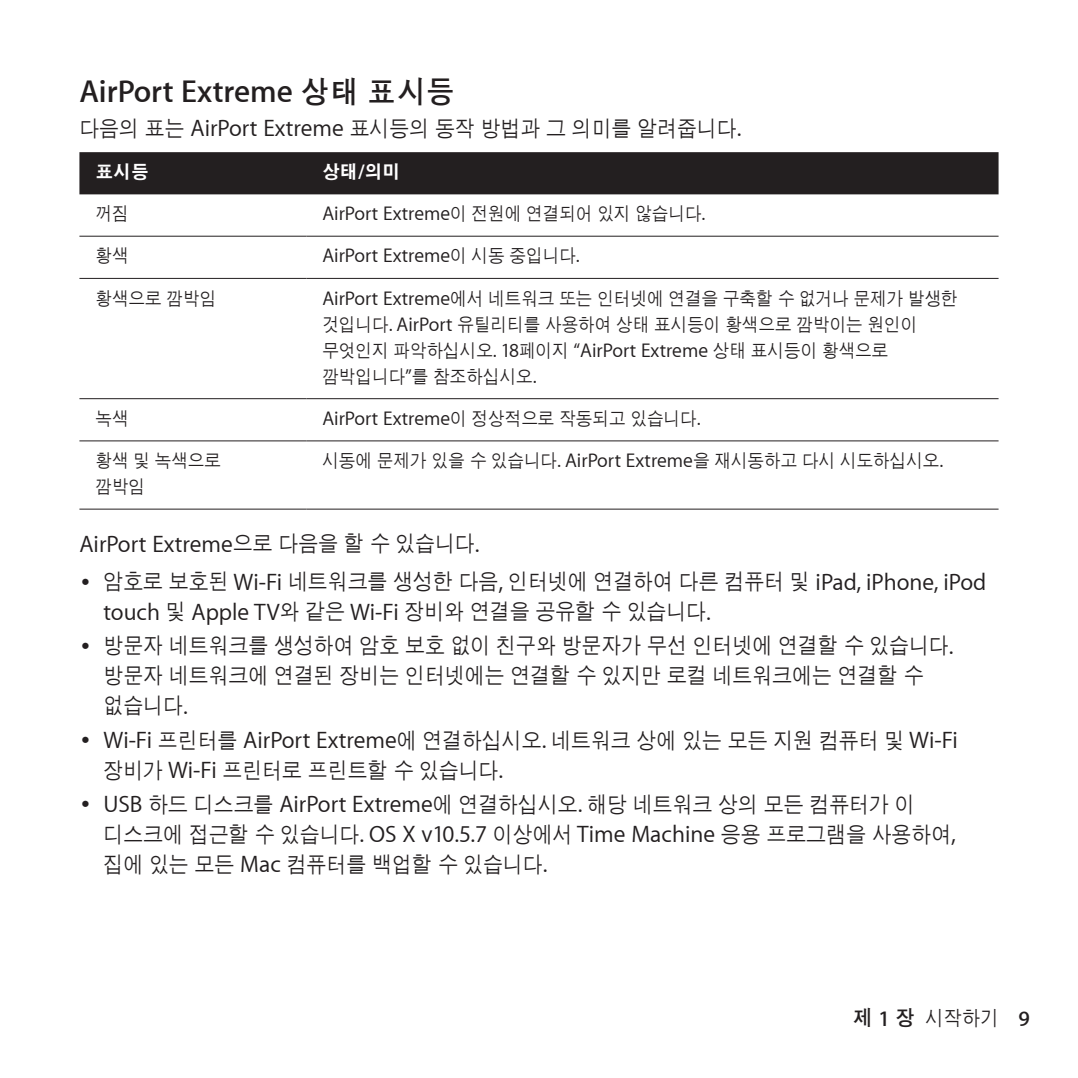
<style>
.page{position:relative;width:1078px;height:1078px;background:#fff}
.page>*{position:absolute;margin:0;border:0;box-sizing:border-box;transform-origin:0 0}
.t1{font:600 32px "Myriad Set";color:#231f20}
.t2{font:24px "Myriad Set Text";color:#231f20}
.t3{font:21.6px/30px "J Cmg J";color:#231f20;scale:.92 1}
.t4{font:20px "Myriad Set Text";color:#231f20}
.t5{font:19.6px "J Cmg J";color:#231f20;scale:.92 1}
.t6{font:18.4px "J Cbg K";color:#fff}
.t7{font:18px/26px "J Cmg J";color:#231f20;scale:.92 1}
.s1{font-family:"J Ctg T";font-weight:400}
.s2{font-family:"Myriad Set Text";font-size:24px}
.s3{font-family:"Myriad Set";font-weight:700;font-size:20px}
.s4{font-family:"J Cmg J";font-size:18px}
.s5{font-family:"Myriad Set Text";font-size:20px}
.s6{font-family:"J Cmg J";font-size:21.6px}
.s7{font-family:"Apple Icon Four";font-size:26px}
.s8{font-family:"J Ctg T";font-size:22px}
.s9{font-family:"Myriad Set";font-weight:600;font-size:22px}
</style>
<div class="page">
<div style="left:79px;top:152px;width:919px;height:42px;background:#231f20"></div>
<hr style="left:79px;top:235px;width:227px;height:2px;background:#231f20">
<hr style="left:306px;top:235px;width:692px;height:2px;background:#231f20">
<hr style="left:79px;top:278px;width:227px;height:1px;background:#231f20">
<hr style="left:306px;top:278px;width:692px;height:1px;background:#231f20">
<hr style="left:79px;top:398px;width:227px;height:1px;background:#231f20">
<hr style="left:306px;top:398px;width:692px;height:1px;background:#231f20">
<hr style="left:79px;top:440px;width:227px;height:1px;background:#231f20">
<hr style="left:306px;top:440px;width:692px;height:1px;background:#231f20">
<hr style="left:79px;top:508px;width:227px;height:1px;background:#231f20">
<hr style="left:306px;top:508px;width:692px;height:1px;background:#231f20">
<h1 class="t1" style="left:79px;top:71px;width:377px">AirPort Extreme <span class="s1">상태 표시등</span></h1>
<p class="t3" style="left:79px;top:113px;width:721px">다음의 표는 <span class="s2">AirPort Extreme</span> 표시등의 동작 방법과 그 의미를 알려줍니다<span class="s2">.</span></p>
<p class="t6" style="left:95px;top:162px;width:55px">표시등</p>
<p class="t6" style="left:322px;top:162px;width:80px">상태<span class="s3">/</span>의미</p>
<p class="t7" style="left:95px;top:201px;width:37px">꺼짐</p>
<p class="t4" style="left:322px;top:201px;width:384px">AirPort Extreme<span class="s4">이 전원에 연결되어 있지 않습니다</span>.</p>
<p class="t7" style="left:95px;top:243px;width:37px">황색</p>
<p class="t4" style="left:322px;top:243px;width:259px">AirPort Extreme<span class="s4">이 시동 중입니다</span>.</p>
<p class="t7" style="left:95px;top:285px;width:133px">황색으로 깜박임</p>
<p class="t7" style="left:322px;top:285px;width:692px"><span class="s5">AirPort Extreme</span>에서 네트워크 또는 인터넷에 연결을 구축할 수 없거나 문제가 발생한 것입니다<span class="s5">. AirPort</span> 유틸리티를 사용하여 상태 표시등이 황색으로 깜박이는 원인이 무엇인지 파악하십시오<span class="s5">. 18</span>페이지 <span class="s5">“AirPort Extreme</span> 상태 표시등이 황색으로 깜박입니다<span class="s5">”</span>를 참조하십시오<span class="s5">.</span></p>
<p class="t7" style="left:95px;top:405px;width:37px">녹색</p>
<p class="t4" style="left:322px;top:405px;width:380px">AirPort Extreme<span class="s4">이 정상적으로 작동되고 있습니다</span>.</p>
<p class="t7" style="left:95px;top:447px;width:138px">황색 및 녹색으로 깜박임</p>
<p class="t7" style="left:322px;top:447px;width:676px">시동에 문제가 있을 수 있습니다<span class="s5">. AirPort Extreme</span>을 재시동하고 다시 시도하십시오<span class="s5">.</span></p>
<p class="t2" style="left:79px;top:528px;width:401px">AirPort Extreme<span class="s6">으로 다음을 할 수 있습니다</span>.</p>
<p class="t3" style="left:81px;top:567px;width:984px"><span class="s7">Â</span> 암호로 보호된 <span class="s2">Wi-Fi</span> 네트워크를 생성한 다음<span class="s2">,</span> 인터넷에 연결하여 다른 컴퓨터 및 <span class="s2">iPad, iPhone, iPod</span></p>
<p class="t2" style="left:103px;top:596px;width:609px">touch <span class="s6">및</span> Apple TV<span class="s6">와 같은</span> Wi-Fi <span class="s6">장비와 연결을 공유할 수 있습니다</span>.</p>
<p class="t3" style="left:103px;top:631px;width:925px;text-indent:-22px"><span class="s7">Â</span> 방문자 네트워크를 생성하여 암호 보호 없이 친구와 방문자가 무선 인터넷에 연결할 수 있습니다<span class="s2">. </span>방문자 네트워크에 연결된 장비는 인터넷에는 연결할 수 있지만 로컬 네트워크에는 연결할 수 없습니다<span class="s2">.</span></p>
<p class="t3" style="left:103px;top:725px;width:930px;text-indent:-22px"><span class="s7">Â</span> <span class="s2">Wi-Fi</span> 프린터를 <span class="s2">AirPort Extreme</span>에 연결하십시오<span class="s2">.</span> 네트워크 상에 있는 모든 지원 컴퓨터 및 <span class="s2">Wi-Fi </span>장비가 <span class="s2">Wi-Fi</span> 프린터로 프린트할 수 있습니다<span class="s2">.</span></p>
<p class="t3" style="left:103px;top:789px;width:927px;text-indent:-22px"><span class="s7">Â</span> <span class="s2">USB</span> 하드 디스크를 <span class="s2">AirPort Extreme</span>에 연결하십시오<span class="s2">.</span> 해당 네트워크 상의 모든 컴퓨터가 이 디스크에 접근할 수 있습니다<span class="s2">. OS X v10.5.7</span> 이상에서 <span class="s2">Time Machine</span> 응용 프로그램을 사용하여<span class="s2">, </span>집에 있는 모든 <span class="s2">Mac</span> 컴퓨터를 백업할 수 있습니다<span class="s2">.</span></p>
<p class="t5" style="left:852px;top:1008px;width:194px"><span class="s8">제</span><span class="s9">1</span><span class="s8">장</span> 시작하기 <span class="s9">9</span></p>
</div>
